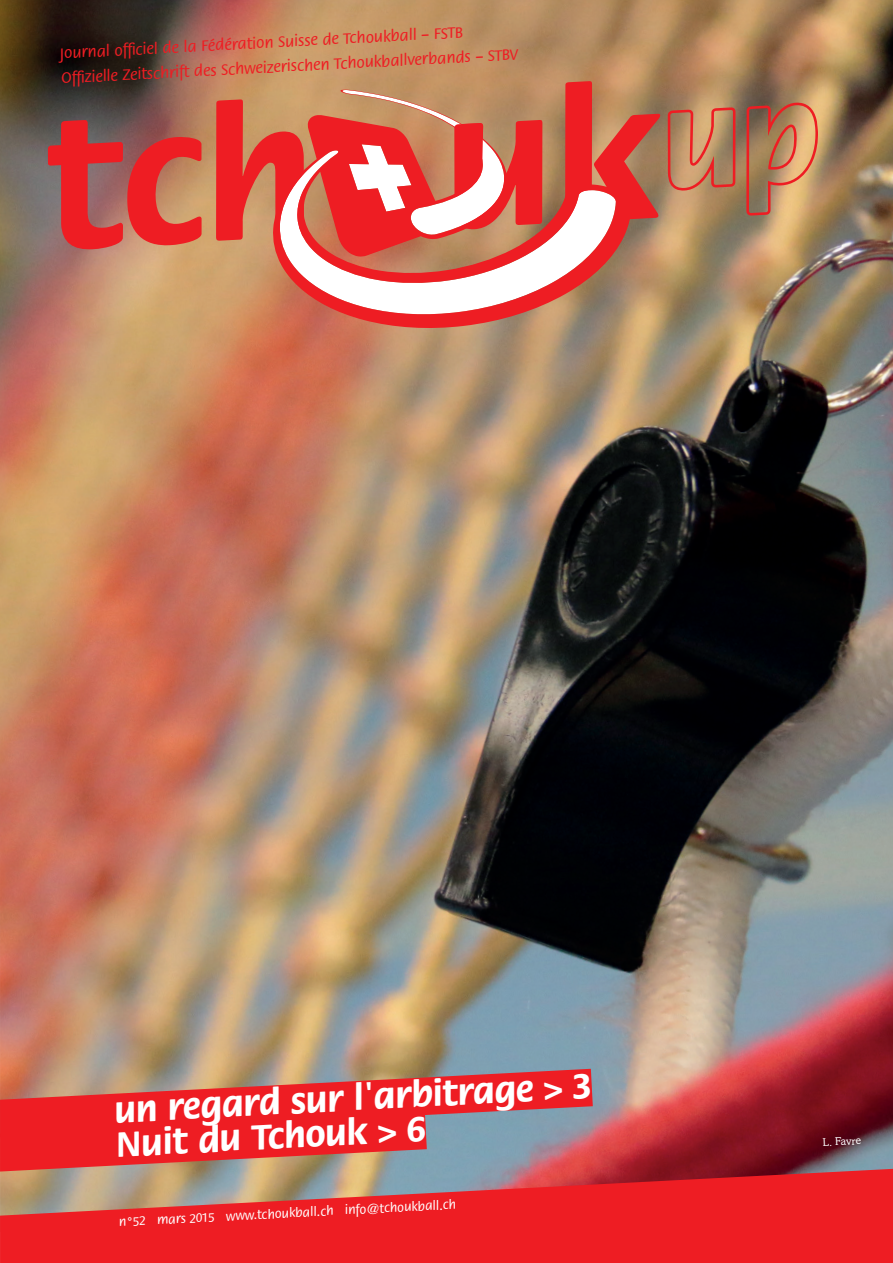
<style>
.page{position:relative;width:893px;height:1263px;background:#fff}
.page>*{position:absolute;margin:0;border:0;box-sizing:border-box;transform-origin:0 0}
.t1{font:700 37.5px/34.2px "Flora Std";color:#fff}
.t2{font:500 16.5px/24.8px "Flora Std";color:#ee1d23}
.t3{font:500 13.5px "Flora Std";color:#fff}
.t4{font:11.25px "Amasis MT Std";color:#fff}
</style>
<div class="page">
<img style="left:0;top:0;width:893px;height:1169px">
<svg style="left:565px;top:81px;width:95px;height:142px;background:#b8614a"></svg>
<svg style="left:48px;top:120px;width:154px;height:130px;background:#c34c47"></svg>
<svg style="left:216px;top:99px;width:56px;height:142px;background:#de5241"></svg>
<svg style="left:272px;top:89px;width:359px;height:241px"></svg>
<svg style="left:454px;top:120px;width:88px;height:110px"></svg>
<svg style="left:668px;top:107px;width:67px;height:84px;background:#c2805e"></svg>
<svg style="left:746px;top:103px;width:72px;height:113px;background:#be825e"></svg>
<svg style="left:0;top:1169px;width:893px;height:94px;background:#e5262b"></svg>
<svg style="left:0;top:1048px;width:631px;height:114px;background:#b27e77"></svg>
<svg style="left:0;top:1091px;width:465px;height:105px;background:#d24f4c"></svg>
<p class="t2" style="left:59px;top:41px;width:459px;rotate:-3deg">Journal offi ciel de la Fédération Suisse de Tchoukball – FSTB<br>Offi zielle Zeitschrift des Schweizerischen Tchoukballverbands – STBV</p>
<h1 class="t1" style="left:114px;top:1094px;width:479px;rotate:-3deg">un regard sur l'arbitrage &gt; 3<br>Nuit du Tchouk &gt; 6</h1>
<p class="t3" style="left:119px;top:1215px;width:339px;rotate:-3deg">n°52 mars 2015 www.tchoukball.ch info@tchoukball.ch</p>
<p class="t4" style="left:822px;top:1136px;width:40px;rotate:-3deg">L. Favre</p>
</div>
